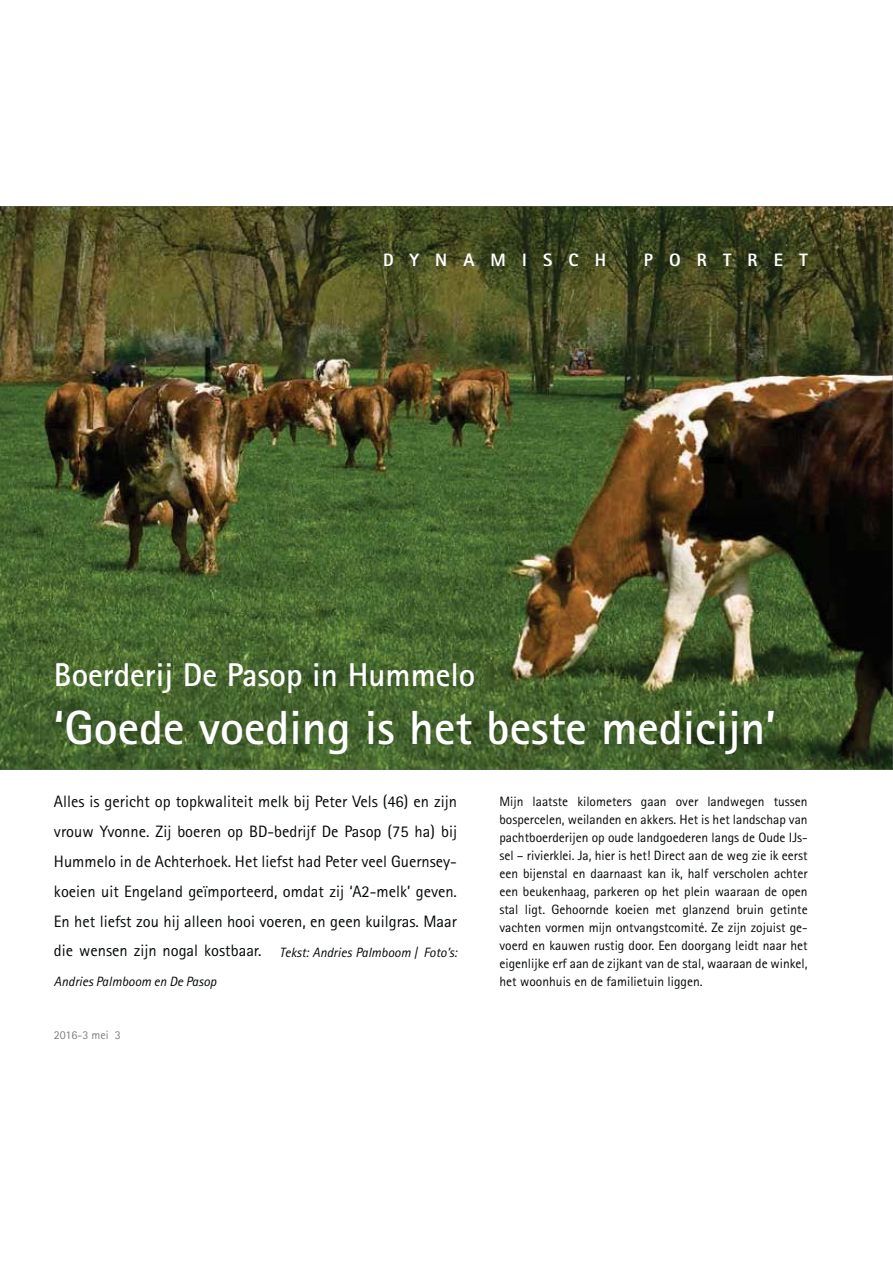
<style>
.page{position:relative;width:893px;height:1263px;background:#fff}
.page>*{position:absolute;margin:0;border:0;box-sizing:border-box;transform-origin:0 0}
.t1{font:700 48px "Rotis Sans Serif";color:#fff}
.t2{font:700 33px "Rotis Sans Serif";color:#fff}
.t3{font:800 18px "Rotis Sans Serif";letter-spacing:.9em;color:#fff}
.t4{font:16.5px/29.8px "Rotis Sans Serif";color:#030806;text-align:justify}
.t5{font:13.5px/18px "Rotis Sans Serif";color:#030806;text-align:justify}
.t6{font:italic 13.5px "Rotis Sans Serif";color:#030806}
.t7{font:12px "Rotis Sans Serif";color:#7c7d7d}
.s1{font-style:normal;font-size:16.5px}
.s2{font-style:normal}
</style>
<div class="page">
<img style="left:0;top:206px;width:893px;height:564px">
<h3 class="t3" style="left:383px;top:253px;width:224px">DYNAMISCH</h3>
<h3 class="t3" style="left:644px;top:253px;width:165px">PORTRET</h3>
<h2 class="t2" style="left:54px;top:664px;width:423px">Boerderij De Pasop in Hummelo</h2>
<h1 class="t1" style="left:54px;top:711px;width:724px">‘Goede voeding is het beste medicijn’</h1>
<p class="t4" style="left:54px;top:789px;width:404px">Alles is gericht op topkwaliteit melk bij Peter Vels (46) en zijn vrouw Yvonne. Zij boeren op BD-bedrijf De Pasop (75 ha) bij Hummelo in de Achterhoek. Het liefst had Peter veel Guernsey&shy;koeien uit Engeland geïmporteerd, omdat zij ‘A2-melk’ geven.<br>En het liefst zou hij alleen hooi voeren, en geen kuilgras. Maar</p>
<p class="t6" style="left:54px;top:947px;width:404px"><span class="s1">die wensen zijn nogal kostbaar.</span> Tekst: Andries Palmboom <span class="s2">/</span> Foto’s:</p>
<p class="t6" style="left:54px;top:977px;width:164px">Andries Palmboom en De Pasop</p>
<p class="t7" style="left:54px;top:1031px;width:68px">2016-3 mei 3</p>
<p class="t5" style="left:499px;top:793px;width:310px">Mijn laatste kilometers gaan over landwegen tussen bospercelen, weilanden en akkers. Het is het landschap van pachtboerderijen op oude landgoederen langs de Oude IJs&shy;sel – rivierklei. Ja, hier is het! Direct aan de weg zie ik eerst een bijenstal en daarnaast kan ik, half verscholen achter een beukenhaag, parkeren op het plein waaraan de open stal ligt. Gehoornde koeien met glanzend bruin getinte vachten vormen mijn ontvangstcomité. Ze zijn zojuist ge&shy;voerd en kauwen rustig door. Een doorgang leidt naar het eigenlijke erf aan de zijkant van de stal, waaraan de winkel, het woonhuis en de familietuin liggen.</p>
</div>
